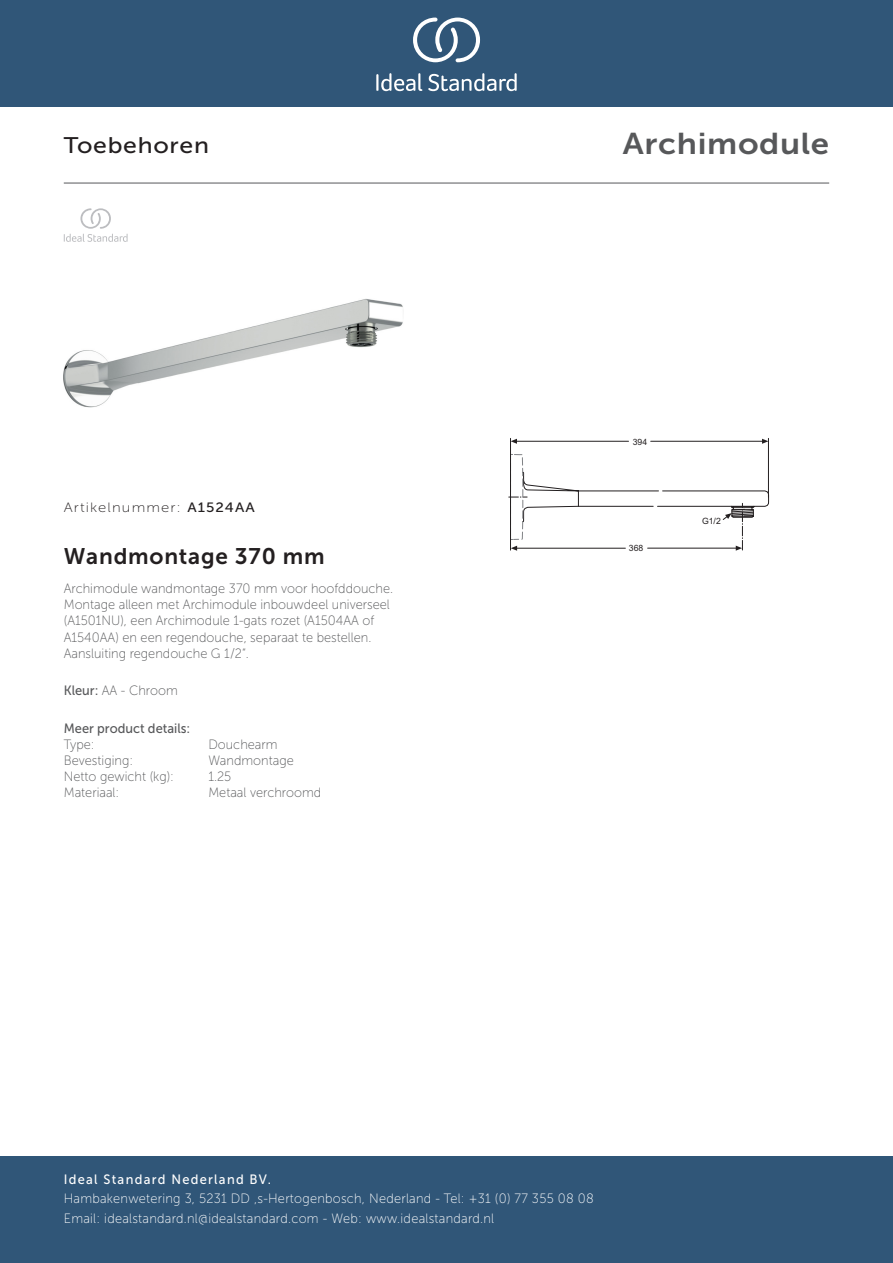
<style>
.page{position:relative;width:893px;height:1263px;background:#fff}
.page>*{position:absolute;margin:0;border:0;box-sizing:border-box;transform-origin:0 0}
._001_Produkttyp{font:30px "Museo Sans 700";letter-spacing:.02em;color:#57585a;scale:1.1 1}
.Article_Name{font:22.5px "Museo Sans 700";letter-spacing:.035em;color:#231f20}
.t1{font:22.5px "Museo Sans 500";letter-spacing:.03em;color:#231f20;scale:1.1 1}
.Marketing_Descriptio{font:13.5px/16.2px "Museo Sans 100";color:#57585a;scale:.95 1}
.t2{font:13.5px/19.5px "Museo Sans 100";letter-spacing:.02em;color:#fff;scale:.95 1}
.Material{font:13.5px "Museo Sans 100";color:#57585a;scale:.95 1}
.t3{font:13.5px "Museo Sans 500";letter-spacing:.1em;color:#fff;scale:.95 1}
.Mounting{font:13.5px "Museo Sans 100";color:#57585a;scale:.95 1}
.t4{font:13.5px "Museo Sans 100";letter-spacing:.075em;color:#231f20;scale:1.1 1}
.Net_Weight__kg{font:13.5px "Museo Sans 100";color:#57585a;scale:.95 1}
.t5{font:13.5px "Museo Sans 500";color:#57585a;scale:.95 1}
.Colour{font:13.5px "Museo Sans 100";color:#57585a;scale:.95 1}
.Type{font:13.5px "Museo Sans 100";color:#57585a;scale:.95 1}
.t6{font:8.7px "Arial";color:#231f20}
.s1{font-family:"Museo Sans 500"}
</style>
<div class="page">
<div style="left:0;top:1157px;width:893px;height:106px;background:#305678"></div>
<div style="left:0;top:0;width:893px;height:107px;background:#305678"></div>
<svg style="left:428px;top:73px;width:89px;height:18px"></svg>
<svg style="left:376px;top:73px;width:46px;height:18px"></svg>
<svg style="left:413px;top:18px;width:67px;height:44px"></svg>
<hr style="left:64px;top:183px;width:765px;height:1px;background:#57585a">
<img style="left:64px;top:299px;width:339px;height:108px">
<svg style="left:509px;top:438px;width:260px;height:113px"></svg>
<hr style="left:651px;top:441px;width:113px;height:1px;background:#231f20">
<hr style="left:768px;top:438px;width:1px;height:59px;background:#231f20">
<hr style="left:510px;top:438px;width:1px;height:112px;background:#231f20">
<svg style="left:64px;top:208px;width:64px;height:34px"></svg>
<p class="t1" style="left:64px;top:133px;width:134px">Toebehoren</p>
<p class="_001_Produkttyp" style="left:623px;top:127px;width:189px">Archimodule</p>
<p class="t4" style="left:64px;top:500px;width:175px">Artikelnummer: <span class="s1">A1524AA</span></p>
<p class="Article_Name" style="left:64px;top:544px;width:262px">Wandmontage 370 mm</p>
<p class="Marketing_Descriptio" style="left:64px;top:580px;width:348px">Archimodule wandmontage 370 mm voor hoofddouche.<br>Montage alleen met Archimodule inbouwdeel universeel (A1501NU), een Archimodule 1-gats rozet (A1504AA of A1540AA) en een regendouche, separaat te bestellen.<br>Aansluiting regendouche G 1/2“.</p>
<p class="Colour" style="left:64px;top:683px;width:122px"><span class="s1">Kleur:</span> AA - Chroom</p>
<p class="t5" style="left:64px;top:721px;width:135px">Meer product details:</p>
<p class="Type" style="left:64px;top:737px;width:34px">Type:</p>
<p class="Type" style="left:208px;top:737px;width:74px">Douchearm</p>
<p class="Mounting" style="left:64px;top:753px;width:74px">Bevestiging:</p>
<p class="Mounting" style="left:208px;top:753px;width:91px">Wandmontage</p>
<p class="Net_Weight__kg" style="left:64px;top:769px;width:118px">Netto gewicht (kg):</p>
<p class="Net_Weight__kg" style="left:208px;top:769px;width:26px">1.25</p>
<p class="Material" style="left:64px;top:786px;width:60px">Materiaal:</p>
<p class="Material" style="left:208px;top:786px;width:120px">Metaal verchroomd</p>
<p class="t6" style="left:633px;top:436px;width:16px">394</p>
<p class="t6" style="left:629px;top:542px;width:16px">368</p>
<p class="t6" style="left:702px;top:515px;width:20px">G1/2</p>
<p class="t3" style="left:64px;top:1172px;width:220px">Ideal Standard Nederland BV.</p>
<p class="t2" style="left:64px;top:1189px;width:559px">Hambakenwetering 3, 5231 DD ‚s-Hertogenbosch, Nederland - Tel: +31 (0) 77 355 08 08<br>Email: idealstandard.nl@idealstandard.com - Web: www.idealstandard.nl</p>
</div>
